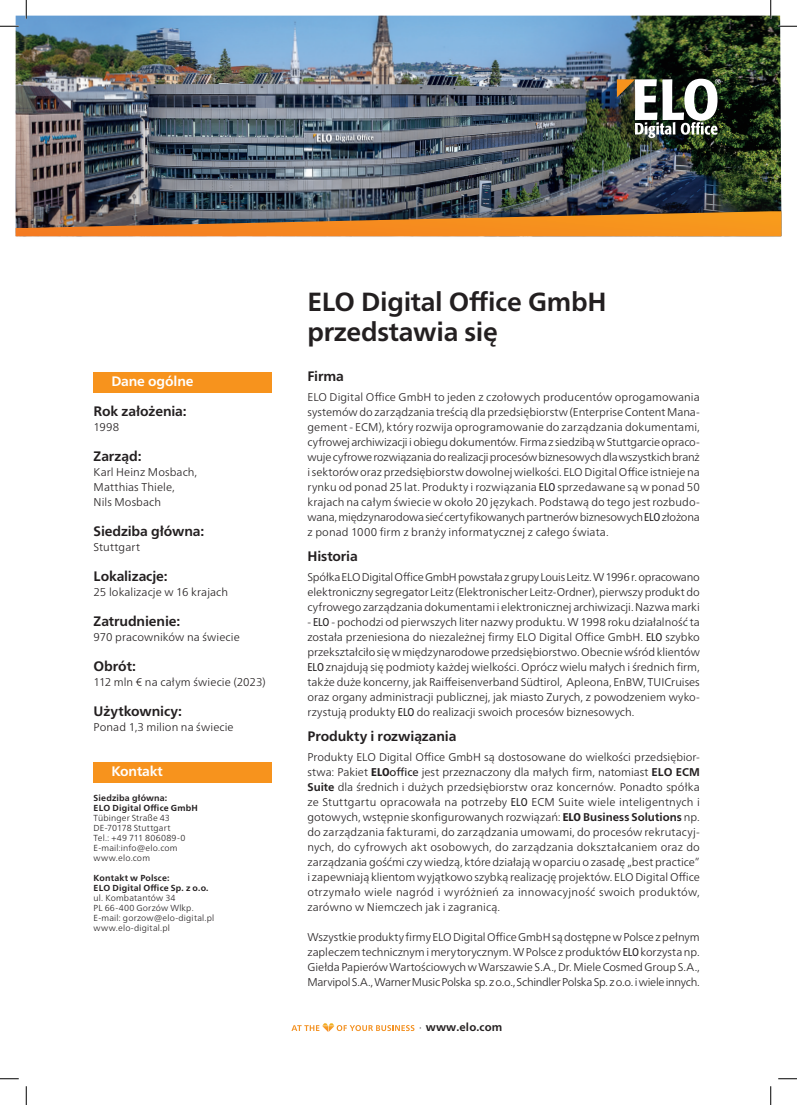
<style>
.page{position:relative;width:797px;height:1105px;background:#fff}
.page>*{position:absolute;margin:0;border:0;box-sizing:border-box;transform-origin:0 0}
.t1{font:700 26.25px/30px "Frutiger Neue LTW1 G";letter-spacing:-.01em;color:#231f20}
.t2{font:700 13.75px "Frutiger Neue LTW1 G";letter-spacing:-.01em;color:#231f20}
.t3{font:700 13.75px "Frutiger Neue LTW1 G";letter-spacing:-.01em;color:#fff}
.t4{font:300 11.25px/15px "Frutiger Neue LTW1 G";letter-spacing:.005em;color:#231f20;text-align:justify}
.t5{font:700 11.25px "Frutiger Neue LTW1 G";letter-spacing:.015em;color:#231f20}
.t6{font:300 8.75px/10px "Frutiger Neue LTW1 G";letter-spacing:.02em;color:#231f20}
.t7{font:700 8.75px/10px "Frutiger Neue LTW1 G";letter-spacing:.02em;color:#231f20}
.s1{font-weight:400;font-stretch:condensed}
.s2{font-weight:800;font-stretch:condensed}
.s3{font-weight:400}
.s4{font-weight:700}
.s5{font-weight:300}
</style>
<div class="page">
<div style="left:94px;top:762px;width:178px;height:20px;background:#f7931d"></div>
<div style="left:94px;top:372px;width:178px;height:20px;background:#f7931d"></div>
<img style="left:16px;top:16px;width:765px;height:167px">
<img style="left:617px;top:79px;width:103px;height:59px">
<div style="left:16px;top:183px;width:765px;height:59px;background:#231f20;opacity:.3"></div>
<svg style="left:16px;top:211px;width:765px;height:25px;background:#bb7833"></svg>
<svg style="left:291px;top:1023px;width:123px;height:9px"></svg>
<svg style="left:0;top:25px;width:19px;height:2px"></svg>
<svg style="left:778px;top:25px;width:19px;height:2px"></svg>
<svg style="left:0;top:1078px;width:19px;height:1px"></svg>
<svg style="left:778px;top:1078px;width:19px;height:1px"></svg>
<svg style="left:25px;top:0;width:2px;height:19px"></svg>
<svg style="left:25px;top:1086px;width:2px;height:19px"></svg>
<svg style="left:770px;top:0;width:1px;height:19px"></svg>
<svg style="left:770px;top:1086px;width:1px;height:19px"></svg>
<p class="t3" style="left:111px;top:373px;width:84px">Dane ogólne</p>
<p class="t2" style="left:94px;top:403px;width:95px">Rok założenia:</p>
<p class="t4" style="left:94px;top:420px;width:27px">1998</p>
<p class="t2" style="left:94px;top:448px;width:49px">Zarząd:</p>
<p class="t4" style="left:94px;top:465px;width:105px;text-align:left">Karl Heinz Mosbach,<br>Matthias Thiele,<br>Nils Mosbach</p>
<p class="t2" style="left:94px;top:523px;width:112px">Siedziba główna:</p>
<p class="t4" style="left:94px;top:540px;width:48px">Stuttgart</p>
<p class="t2" style="left:94px;top:568px;width:75px">Lokalizacje:</p>
<p class="t4" style="left:94px;top:585px;width:136px">25 lokalizacje w 16 krajach</p>
<p class="t2" style="left:94px;top:613px;width:88px">Zatrudnienie:</p>
<p class="t4" style="left:94px;top:630px;width:148px">970 pracowników na świecie</p>
<p class="t2" style="left:94px;top:658px;width:44px">Obrót:</p>
<p class="t4" style="left:94px;top:675px;width:174px">112 mln € na całym świecie (2023)</p>
<p class="t2" style="left:94px;top:703px;width:90px">Użytkownicy:</p>
<p class="t4" style="left:94px;top:720px;width:142px">Ponad 1,3 milion na świecie</p>
<p class="t3" style="left:111px;top:763px;width:53px">Kontakt</p>
<p class="t7" style="left:94px;top:793px;width:106px">Siedziba główna:<br>ELO Digital Office GmbH</p>
<p class="t6" style="left:94px;top:813px;width:93px">Tübinger Straße 43<br>DE-70178 Stuttgart<br>Tel.: +49 711 806089-0<br>E-mail:info@elo.com www.elo.com</p>
<p class="t7" style="left:94px;top:873px;width:116px">Kontakt w Polsce:<br>ELO Digital Office Sp. z o.o.</p>
<p class="t6" style="left:94px;top:893px;width:122px">ul. Kombatantów 34<br>PL 66-400 Gorzów Wlkp.<br>E-mail: gorzow@elo-digital.pl www.elo-digital.pl</p>
<h1 class="t1" style="left:307px;top:287px;width:301px">ELO Digital Office GmbH przedstawia się</h1>
<p class="t2" style="left:307px;top:368px;width:38px">Firma</p>
<p class="t4" style="left:307px;top:390px;width:394px">ELO Digital Office GmbH to jeden z czołowych producentów oprogamowania systemów do zarządzania treścią dla przedsiębiorstw (Enterprise Content Mana&shy;gement - ECM), który rozwija oprogramowanie do zarządzania dokumentami, cyfrowej archiwizacji i obiegu dokumentów. Firma z siedzibą w Stuttgarcie opraco&shy;wuje cyfrowe rozwiązania do realizacji procesów biznesowych dla wszystkich branż i sektorów oraz przedsiębiorstw dowolnej wielkości. ELO Digital Office istnieje na rynku od ponad 25 lat. Produkty i rozwiązania <span class="s1">ELO</span> sprzedawane są w ponad 50 krajach na całym świecie w około 20 językach. Podstawą do tego jest rozbudo&shy;wana, międzynarodowa sieć certyfikowanych partnerów biznesowych <span class="s1">ELO</span> złożona z ponad 1000 firm z branży informatycznej z całego świata.</p>
<p class="t2" style="left:307px;top:548px;width:52px">Historia</p>
<p class="t4" style="left:307px;top:570px;width:394px">Spółka ELO Digital Office GmbH powstała z grupy Louis Leitz. W 1996 r. opracowano elektroniczny segregator Leitz (Elektronischer Leitz-Ordner), pierwszy produkt do cyfrowego zarządzania dokumentami i elektronicznej archiwizacji. Nazwa marki</p>
<p class="t4" style="left:307px;top:615px;width:394px">- <span class="s1">ELO</span> - pochodzi od pierwszych liter nazwy produktu. W 1998 roku działalność ta została przeniesiona do niezależnej firmy ELO Digital Office GmbH. <span class="s1">ELO</span> szybko przekształciło się w międzynarodowe przedsiębiorstwo. Obecnie wśród klientów <span class="s1">ELO</span> znajdują się podmioty każdej wielkości. Oprócz wielu małych i średnich firm, także duże koncerny, jak Raiffeisenverband Südtirol, Apleona, EnBW, TUICruises oraz organy administracji publicznej, jak miasto Zurych, z powodzeniem wyko&shy;rzystują produkty <span class="s1">ELO</span> do realizacji swoich procesów biznesowych.</p>
<p class="t2" style="left:307px;top:728px;width:150px">Produkty i rozwiązania</p>
<p class="t4" style="left:307px;top:750px;width:394px">Produkty ELO Digital Office GmbH są dostosowane do wielkości przedsiębior&shy;stwa: Pakiet <span class="s2">ELO</span><span class="s3">office</span> jest przeznaczony dla małych firm, natomiast <span class="s4">ELO ECM Suite</span> dla średnich i dużych przedsiębiorstw oraz koncernów. Ponadto spółka ze Stuttgartu opracowała na potrzeby <span class="s1">ELO</span> ECM Suite wiele inteligentnych i gotowych, wstępnie skonfigurowanych rozwiązań: <span class="s2">ELO</span> <span class="s4">Business Solutions</span> np. do zarządzania fakturami, do zarządzania umowami, do procesów rekrutacyj&shy;nych, do cyfrowych akt osobowych, do zarządzania dokształcaniem oraz do zarządzania gośćmi czy wiedzą, które działają w oparciu o zasadę „best practice” i zapewniają klientom wyjątkowo szybką realizację projektów. ELO Digital Office otrzymało wiele nagród i wyróżnień za innowacyjność swoich produktów, zarówno w Niemczech jak i zagranicą.</p>
<p class="t4" style="left:307px;top:930px;width:394px">Wszystkie produkty firmy ELO Digital Office GmbH są dostępne w Polsce z pełnym zapleczem technicznym i merytorycznym. W Polsce z produktów <span class="s1">ELO</span> korzysta np.<br>Giełda Papierów Wartościowych w Warszawie S.A., Dr. Miele Cosmed Group S.A., Marvipol S.A., Warner Music Polska sp. z o.o., Schindler Polska Sp. z o.o. i wiele innych.</p>
<p class="t5" style="left:419px;top:1021px;width:85px"><span class="s5">·</span> www.elo.com</p>
</div>
